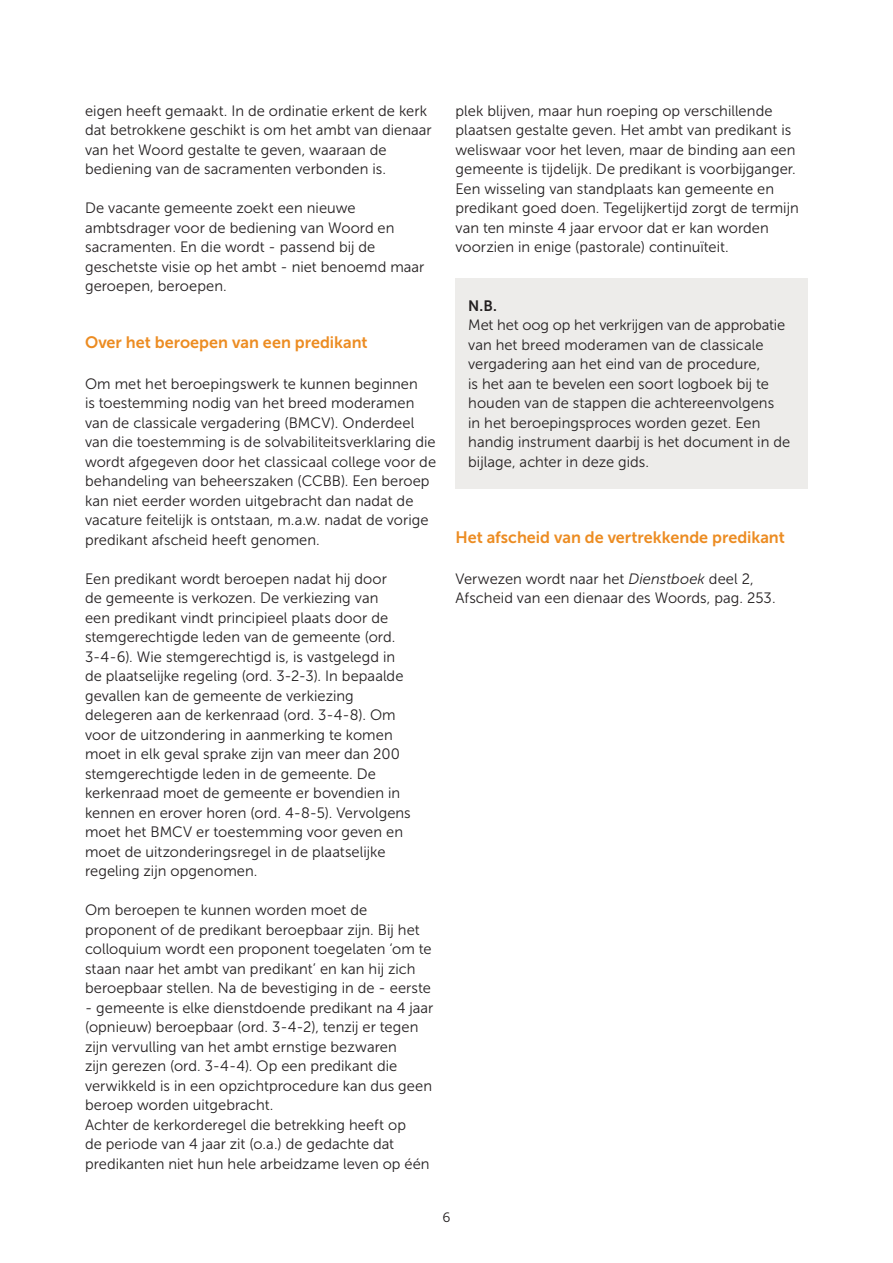
<style>
.page{position:relative;width:893px;height:1263px;background:#fff}
.page>*{position:absolute;margin:0;border:0;box-sizing:border-box;transform-origin:0 0}
.t1{font:16.5px "Museo Sans 700";color:#ec8c22}
.t2{font:15px/19.5px "Museo Sans 300";letter-spacing:.005em;color:#231f20}
.t3{font:15px "Museo Sans 700";color:#231f20}
.t4{font:13.5px "Museo Sans 300";color:#231f20}
.s1{font-style:italic}
</style>
<div class="page">
<div style="left:455px;top:279px;width:353px;height:210px;background:#edecea"></div>
<p class="t2" style="left:85px;top:101px;width:348px">eigen heeft gemaakt. In de ordinatie erkent de kerk dat betrokkene geschikt is om het ambt van dienaar van het Woord gestalte te geven, waaraan de bediening van de sacramenten verbonden is.</p>
<p class="t2" style="left:85px;top:198px;width:341px">De vacante gemeente zoekt een nieuwe ambtsdrager voor de bediening van Woord en sacramenten. En die wordt - passend bij de geschetste visie op het ambt - niet benoemd maar geroepen, beroepen.</p>
<p class="t1" style="left:85px;top:333px;width:284px">Over het beroepen van een predikant</p>
<p class="t2" style="left:85px;top:374px;width:353px">Om met het beroepingswerk te kunnen beginnen<br>is toestemming nodig van het breed moderamen van de classicale vergadering (BMCV). Onderdeel van die toestemming is de solvabiliteitsverklaring die wordt afgegeven door het classicaal college voor de behandeling van beheerszaken (CCBB). Een beroep kan niet eerder worden uitgebracht dan nadat de vacature feitelijk is ontstaan, m.a.w. nadat de vorige predikant afscheid heeft genomen.</p>
<p class="t2" style="left:85px;top:569px;width:327px">Een predikant wordt beroepen nadat hij door<br>de gemeente is verkozen. De verkiezing van<br>een predikant vindt principieel plaats door de stemgerechtigde leden van de gemeente (ord.<br>3-4-6). Wie stemgerechtigd is, is vastgelegd in de plaatselijke regeling (ord. 3-2-3). In bepaalde gevallen kan de gemeente de verkiezing delegeren aan de kerkenraad (ord. 3-4-8). Om voor de uitzondering in aanmerking te komen moet in elk geval sprake zijn van meer dan 200 stemgerechtigde leden in de gemeente. De kerkenraad moet de gemeente er bovendien in kennen en erover horen (ord. 4-8-5). Vervolgens moet het BMCV er toestemming voor geven en moet de uitzonderingsregel in de plaatselijke regeling zijn opgenomen.</p>
<p class="t2" style="left:85px;top:900px;width:348px">Om beroepen te kunnen worden moet de proponent of de predikant beroepbaar zijn. Bij het colloquium wordt een proponent toegelaten ‘om te staan naar het ambt van predikant’ en kan hij zich beroepbaar stellen. Na de bevestiging in de - eerste</p>
<p class="t2" style="left:85px;top:998px;width:350px">- gemeente is elke dienstdoende predikant na 4 jaar (opnieuw) beroepbaar (ord. 3-4-2), tenzij er tegen zijn vervulling van het ambt ernstige bezwaren<br>zijn gerezen (ord. 3-4-4). Op een predikant die verwikkeld is in een opzichtprocedure kan dus geen beroep worden uitgebracht.<br>Achter de kerkorderegel die betrekking heeft op<br>de periode van 4 jaar zit (o.a.) de gedachte dat predikanten niet hun hele arbeidzame leven op één</p>
<p class="t2" style="left:455px;top:101px;width:345px">plek blijven, maar hun roeping op verschillende plaatsen gestalte geven. Het ambt van predikant is weliswaar voor het leven, maar de binding aan een gemeente is tijdelijk. De predikant is voorbijganger.<br>Een wisseling van standplaats kan gemeente en predikant goed doen. Tegelijkertijd zorgt de termijn van ten minste 4 jaar ervoor dat er kan worden voorzien in enige (pastorale) continuïteit.</p>
<p class="t3" style="left:468px;top:297px;width:30px">N.B.</p>
<p class="t2" style="left:468px;top:315px;width:323px">Met het oog op het verkrijgen van de approbatie van het breed moderamen van de classicale vergadering aan het eind van de procedure,<br>is het aan te bevelen een soort logboek bij te houden van de stappen die achtereenvolgens<br>in het beroepingsproces worden gezet. Een handig instrument daarbij is het document in de bijlage, achter in deze gids.</p>
<p class="t1" style="left:455px;top:528px;width:331px">Het afscheid van de vertrekkende predikant</p>
<p class="t2" style="left:455px;top:569px;width:322px">Verwezen wordt naar het <span class="s1">Dienstboek</span> deel 2,<br>Afscheid van een dienaar des Woords, pag. 253.</p>
<p class="t4" style="left:442px;top:1210px;width:10px">6</p>
</div>
